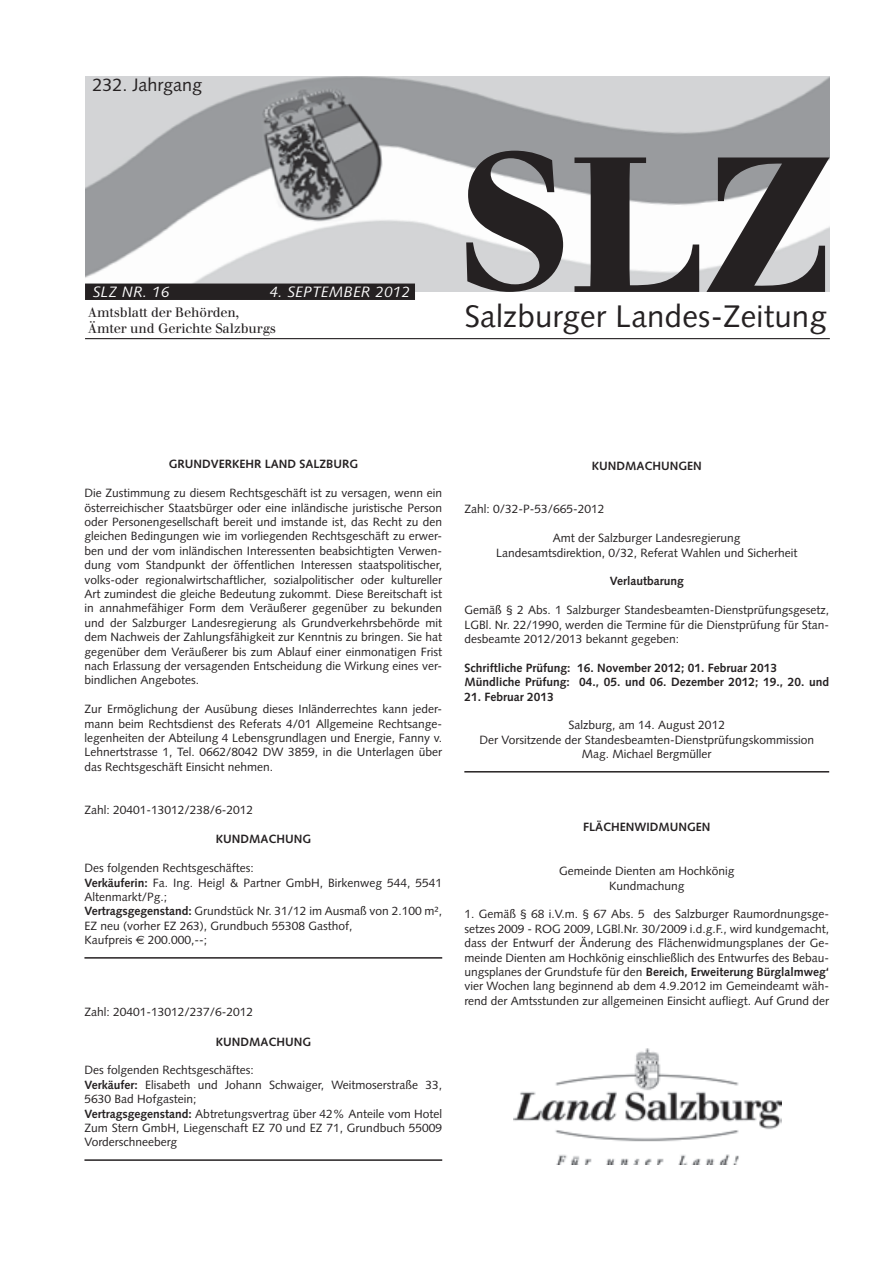
<style>
.page{position:relative;width:893px;height:1263px;background:#fff}
.page>*{position:absolute;margin:0;border:0;box-sizing:border-box;transform-origin:0 0}
.t1{font:700 190.35px "Walbaum";color:#252122}
.t2{font:700 189.6px "Walbaum";color:#252122}
.t3{font:31.2px "Syntax";letter-spacing:.01em;color:#252122}
.t4{font:18px "Syntax";color:#252122}
.t5{font:italic 15px "Syntax";letter-spacing:.03em;color:#fff}
.t6{font:13.5px "Walbaum";letter-spacing:-.005em;color:#252122}
.Fließtext_8pt{font:12px/14.4px "Syntax";color:#252122;text-align:justify}
.Fließtext_8pt-2{font:700 12px "Syntax";color:#252122}
.Überschrift_Versal{font:700 12px "Syntax";color:#252122}
.Fließtext_zentr{font:12px "Syntax";color:#252122}
.s1{font-weight:700}
.s2{font-family:"Euro Sans"}
</style>
<div class="page">
<img style="left:85px;top:77px;width:745px;height:215px">
<img style="left:513px;top:1049px;width:269px;height:116px">
<div style="left:85px;top:284px;width:330px;height:16px;background:#252122"></div>
<hr style="left:85px;top:338px;width:745px;height:1px;background:#252122">
<hr style="left:84px;top:957px;width:358px;height:2px;background:#252122">
<hr style="left:84px;top:1159px;width:358px;height:2px;background:#252122">
<hr style="left:464px;top:771px;width:365px;height:1px;background:#252122">
<p class="t4" style="left:92px;top:74px;width:111px">232. Jahrgang</p>
<p class="t5" style="left:93px;top:283px;width:78px">SLZ NR. 16</p>
<p class="t5" style="left:270px;top:283px;width:142px">4. SEPTEMBER 2012</p>
<p class="t6" style="left:88px;top:304px;width:153px">Amtsblatt der Behörden,</p>
<p class="t6" style="left:88px;top:320px;width:190px">Ämter und Gerichte Salzburgs</p>
<p class="t2" style="left:456px;top:112px;width:114px">S</p>
<p class="t3" style="left:464px;top:298px;width:364px">Salzburger Landes-Zeitung</p>
<p class="t1" style="left:570px;top:115px;width:264px">LZ</p>
<p class="Überschrift_Versal" style="left:169px;top:457px;width:191px">GRUNDVERKEHR LAND SALZBURG</p>
<p class="Fließtext_8pt" style="left:84px;top:486px;width:359px">Die Zustimmung zu diesem Rechtsgeschäft ist zu versagen, wenn ein österreichischer Staatsbürger oder eine inländische juristische Person oder Personengesellschaft bereit und imstande ist, das Recht zu den gleichen Bedingungen wie im vorliegenden Rechtsgeschäft zu erwer&shy;ben und der vom inländischen Interessenten beabsichtigten Verwen&shy;dung vom Standpunkt der öffentlichen Interessen staatspolitischer, volks-oder regionalwirtschaftlicher, sozialpolitischer oder kultureller Art zumindest die gleiche Bedeutung zukommt. Diese Bereitschaft ist in annahmefähiger Form dem Veräußerer gegenüber zu bekunden und der Salzburger Landesregierung als Grundverkehrsbehörde mit dem Nachweis der Zahlungsfähigkeit zur Kenntnis zu bringen. Sie hat gegenüber dem Veräußerer bis zum Ablauf einer einmonatigen Frist nach Erlassung der versagenden Entscheidung die Wirkung eines ver&shy;bindlichen Angebotes.</p>
<p class="Fließtext_8pt" style="left:84px;top:702px;width:359px">Zur Ermöglichung der Ausübung dieses Inländerrechtes kann jeder&shy;mann beim Rechtsdienst des Referats 4/01 Allgemeine Rechtsange&shy;legenheiten der Abteilung 4 Lebensgrundlagen und Energie, Fanny v.<br>Lehnertstrasse 1, Tel. 0662/8042 DW 3859, in die Unterlagen über das Rechtsgeschäft Einsicht nehmen.</p>
<p class="Fließtext_8pt" style="left:84px;top:803px;width:170px">Zahl: 20401-13012/238/6-2012</p>
<p class="Überschrift_Versal" style="left:216px;top:832px;width:97px">KUNDMACHUNG</p>
<p class="Fließtext_8pt" style="left:84px;top:861px;width:171px">Des folgenden Rechtsgeschäftes:</p>
<p class="Fließtext_8pt" style="left:84px;top:875px;width:359px"><span class="s1">Verkäuferin:</span> Fa. Ing. Heigl &amp; Partner GmbH, Birkenweg 544, 5541<br>Altenmarkt/Pg.;</p>
<p class="Fließtext_8pt" style="left:84px;top:904px;width:359px"><span class="s1">Vertragsgegenstand:</span> Grundstück Nr. 31/12 im Ausmaß von 2.100 m²,<br>EZ neu (vorher EZ 263), Grundbuch 55308 Gasthof,</p>
<p class="Fließtext_8pt" style="left:84px;top:933px;width:124px">Kaufpreis <span class="s2">€</span> 200.000,--;</p>
<p class="Fließtext_8pt" style="left:84px;top:1005px;width:170px">Zahl: 20401-13012/237/6-2012</p>
<p class="Überschrift_Versal" style="left:216px;top:1034px;width:97px">KUNDMACHUNG</p>
<p class="Fließtext_8pt" style="left:84px;top:1063px;width:171px">Des folgenden Rechtsgeschäftes:</p>
<p class="Fließtext_8pt" style="left:84px;top:1077px;width:359px"><span class="s1">Verkäufer:</span> Elisabeth und Johann Schwaiger, Weitmoserstraße 33,<br>5630 Bad Hofgastein;</p>
<p class="Fließtext_8pt" style="left:84px;top:1106px;width:359px"><span class="s1">Vertragsgegenstand:</span> Abtretungsvertrag über 42% Anteile vom Hotel Zum Stern GmbH, Liegenschaft EZ 70 und EZ 71, Grundbuch 55009<br>Vorderschneeberg</p>
<p class="Überschrift_Versal" style="left:592px;top:459px;width:111px">KUNDMACHUNGEN</p>
<p class="Fließtext_8pt" style="left:464px;top:502px;width:142px">Zahl: 0/32-P-53/665-2012</p>
<p class="Fließtext_8pt" style="left:553px;top:531px;width:189px">Amt der Salzburger Landesregierung</p>
<p class="Fließtext_8pt" style="left:496px;top:545px;width:303px">Landesamtsdirektion, 0/32, Referat Wahlen und Sicherheit</p>
<p class="Fließtext_8pt-2" style="left:610px;top:574px;width:76px">Verlautbarung</p>
<p class="Fließtext_8pt" style="left:464px;top:603px;width:366px">Gemäß § 2 Abs. 1 Salzburger Standesbeamten-Dienstprüfungsgesetz, LGBl. Nr. 22/1990, werden die Termine für die Dienstprüfung für Stan&shy;desbeamte 2012/2013 bekannt gegeben:</p>
<p class="Fließtext_8pt-2" style="left:464px;top:661px;width:314px">Schriftliche Prüfung: 16. November 2012; 01. Februar 2013</p>
<p class="Fließtext_8pt-2" style="left:464px;top:675px;width:366px">Mündliche Prüfung: 04., 05. und 06. Dezember 2012; 19., 20. und</p>
<p class="Fließtext_8pt-2" style="left:464px;top:689px;width:91px">21. Februar 2013</p>
<p class="Fließtext_8pt" style="left:569px;top:718px;width:158px">Salzburg, am 14. August 2012</p>
<p class="Fließtext_8pt" style="left:479px;top:732px;width:336px">Der Vorsitzende der Standesbeamten-Dienstprüfungskommission</p>
<p class="Fließtext_8pt" style="left:582px;top:747px;width:131px">Mag. Michael Bergmüller</p>
<p class="Überschrift_Versal" style="left:583px;top:820px;width:129px">FLÄCHENWIDMUNGEN</p>
<p class="Fließtext_zentr" style="left:559px;top:863px;width:177px">Gemeinde Dienten am Hochkönig</p>
<p class="Fließtext_zentr" style="left:609px;top:878px;width:77px">Kundmachung</p>
<p class="Fließtext_8pt" style="left:464px;top:907px;width:366px">1. Gemäß § 68 i.V.m. § 67 Abs. 5 des Salzburger Raumordnungsge&shy;setzes 2009 - ROG 2009, LGBl.Nr. 30/2009 i.d.g.F., wird kundgemacht, dass der Entwurf der Änderung des Flächenwidmungsplanes der Ge&shy;meinde Dienten am Hochkönig einschließlich des Entwurfes des Bebau&shy;ungsplanes der Grundstufe für den <span class="s1">Bereich, Erweiterung Bürglalmweg‘ </span>vier Wochen lang beginnend ab dem 4.9.2012 im Gemeindeamt wäh&shy;rend der Amtsstunden zur allgemeinen Einsicht aufliegt. Auf Grund der</p>
</div>
